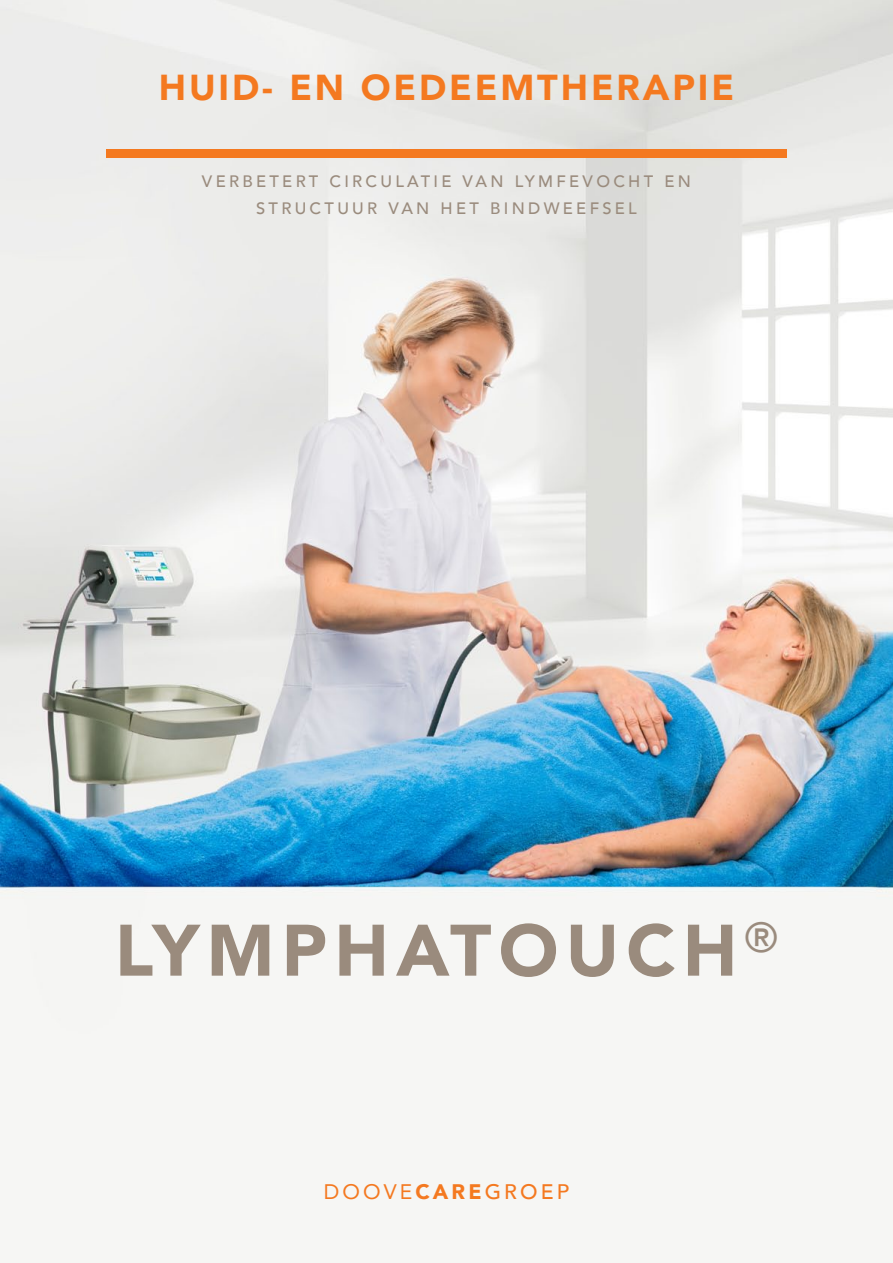
<style>
.page{position:relative;width:893px;height:1263px;background:#fff}
.page>*{position:absolute;margin:0;border:0;box-sizing:border-box;transform-origin:0 0}
.t1{font:900 72px "Avenir";letter-spacing:.1em;color:#9a8b7d}
.t2{font:900 36px "Avenir";letter-spacing:.08em;color:#f47920}
.t3{font:21px "Avenir";letter-spacing:.15em;color:#f47920}
.t4{font:500 21px "Avenir";letter-spacing:.15em;color:#f47920}
.t5{font:500 16.5px/27px "Avenir";letter-spacing:.2em;color:#9a8b7d;text-align:center}
.s1{font-weight:900}
</style>
<div class="page">
<img style="left:0;top:0;width:893px;height:1263px">
<div style="left:106px;top:149px;width:681px;height:8px;background:#f47920"></div>
<h2 class="t2" style="left:159px;top:56px;width:577px">HUID- EN OEDEEMTHERAPIE</h2>
<p class="t5" style="left:202px;top:166px;width:490px">VERBETERT CIRCULATIE VAN LYMFEVOCHT EN<br>STRUCTUUR VAN HET BINDWEEFSEL</p>
<h1 class="t1" style="left:115px;top:889px;width:665px">LYMPHATOUCH<sup>®</sup></h1>
<p class="t3" style="left:324px;top:1175px;width:109px">DOOVE<span class="s1">CARE</span></p>
<p class="t4" style="left:485px;top:1173px;width:86px">GROEP</p>
</div>
